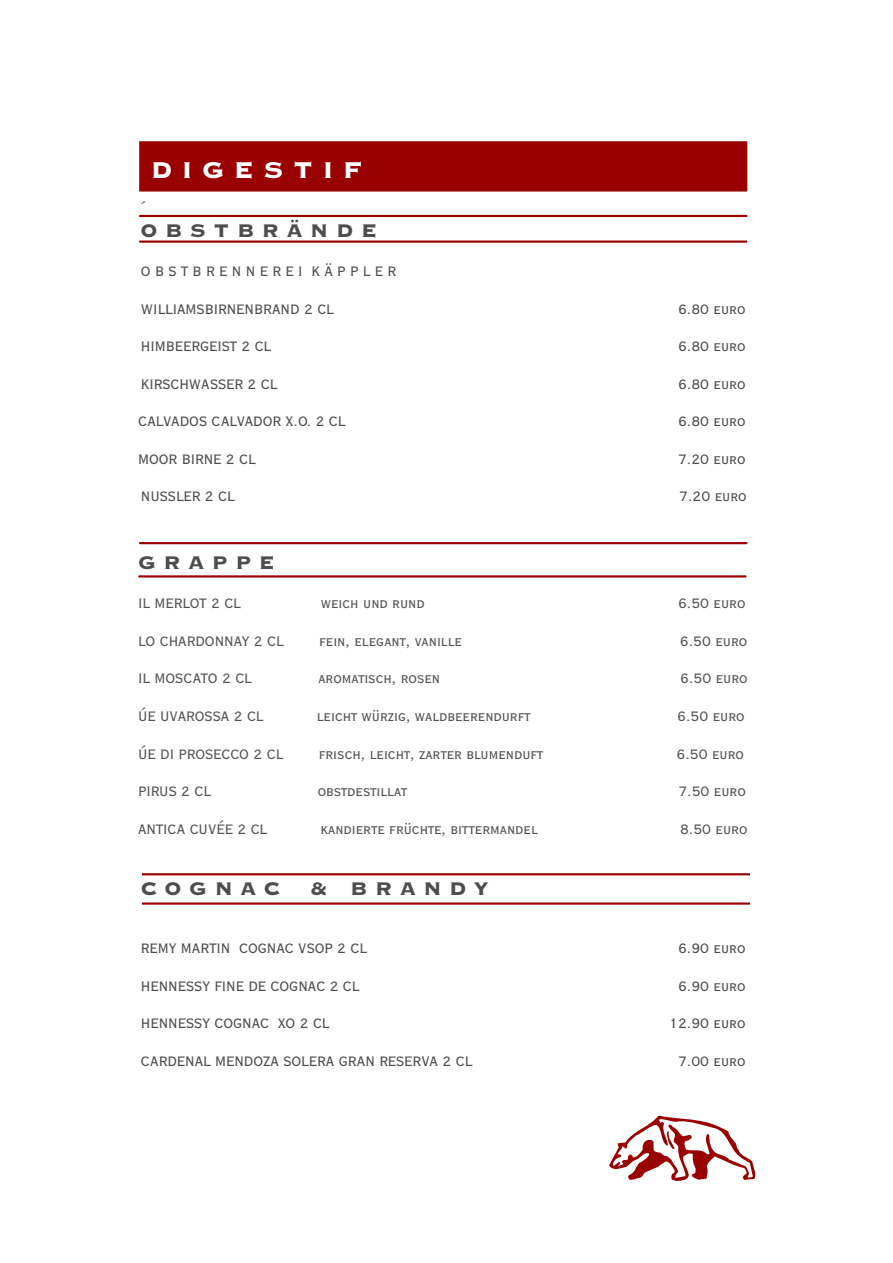
<style>
.page{position:relative;width:893px;height:1263px;background:#fff}
.page>*{position:absolute;margin:0;border:0;box-sizing:border-box;transform-origin:0 0}
.t1{font:800 30px "Copperplate Gothic BT";color:#fff}
.t2{font:800 24px "Copperplate Gothic BT";color:#4d4d4d}
.t3{font:condensed 18px/37.5px "Copperplate Gothic BT";color:#4d4d4d}
.t4{font:condensed 18px "Copperplate Gothic BT";color:#525455}
.t5{font:800 18px "Copperplate Gothic BT";color:#808080}
</style>
<div class="page">
<div style="left:139px;top:141px;width:609px;height:51px;background:#900"></div>
<svg style="left:139px;top:214px;width:609px;height:4px"></svg>
<svg style="left:139px;top:240px;width:609px;height:3px;background:#b44545"></svg>
<svg style="left:141px;top:902px;width:610px;height:3px;background:#b44646"></svg>
<svg style="left:141px;top:873px;width:610px;height:3px;background:#b44545"></svg>
<svg style="left:609px;top:1116px;width:147px;height:65px"></svg>
<svg style="left:138px;top:575px;width:609px;height:3px;background:#b44545"></svg>
<svg style="left:139px;top:542px;width:609px;height:3px;background:#b44545"></svg>
<h1 class="t1" style="left:151px;top:156px;width:213px">D I G E S T I F</h1>
<p class="t5" style="left:138px;top:200px;width:10px">´</p>
<h2 class="t2" style="left:140px;top:219px;width:239px">O B S T B R Ä N D E</h2>
<p class="t3" style="left:141px;top:253px;width:257px">O B S T B R E N N E R E I K Ä P P L E R<br>WILLIAMSBIRNENBRAND 2 CL</p>
<p class="t3" style="left:678px;top:290px;width:69px">6.80 euro</p>
<p class="t3" style="left:141px;top:328px;width:132px">HIMBEERGEIST 2 CL</p>
<p class="t3" style="left:678px;top:328px;width:69px">6.80 euro</p>
<p class="t3" style="left:141px;top:365px;width:138px">KIRSCHWASSER 2 CL</p>
<p class="t3" style="left:678px;top:365px;width:69px">6.80 euro</p>
<p class="t3" style="left:138px;top:403px;width:209px">CALVADOS CALVADOR X.O. 2 CL</p>
<p class="t3" style="left:678px;top:403px;width:69px">6.80 euro</p>
<p class="t3" style="left:138px;top:440px;width:119px">MOOR BIRNE 2 CL</p>
<p class="t3" style="left:678px;top:440px;width:69px">7.20 euro</p>
<p class="t3" style="left:141px;top:478px;width:95px">NUSSLER 2 CL</p>
<p class="t3" style="left:679px;top:478px;width:69px">7.20 euro</p>
<h2 class="t2" style="left:138px;top:551px;width:139px">G R A P P E</h2>
<p class="t4" style="left:138px;top:595px;width:104px">IL MERLOT 2 CL</p>
<p class="t4" style="left:321px;top:595px;width:105px">weich und rund</p>
<p class="t4" style="left:678px;top:595px;width:69px">6.50 euro</p>
<p class="t4" style="left:138px;top:632px;width:147px">LO CHARDONNAY 2 CL</p>
<p class="t4" style="left:319px;top:632px;width:144px">fein, elegant, vanille</p>
<p class="t4" style="left:680px;top:632px;width:69px">6.50 euro</p>
<p class="t4" style="left:138px;top:670px;width:115px">IL MOSCATO 2 CL</p>
<p class="t4" style="left:318px;top:670px;width:123px">aromatisch, rosen</p>
<p class="t4" style="left:680px;top:670px;width:69px">6.50 euro</p>
<p class="t4" style="left:138px;top:707px;width:127px">ÚE UVAROSSA 2 CL</p>
<p class="t4" style="left:317px;top:707px;width:215px">leicht würzig, waldbeerendurft</p>
<p class="t4" style="left:677px;top:707px;width:69px">6.50 euro</p>
<p class="t4" style="left:138px;top:745px;width:147px">ÚE DI PROSECCO 2 CL</p>
<p class="t4" style="left:319px;top:745px;width:226px">frisch, leicht, zarter blumenduft</p>
<p class="t4" style="left:677px;top:745px;width:69px">6.50 euro</p>
<p class="t4" style="left:138px;top:782px;width:74px">PIRUS 2 CL</p>
<p class="t4" style="left:318px;top:782px;width:91px">obstdestillat</p>
<p class="t4" style="left:678px;top:782px;width:69px">7.50 euro</p>
<p class="t4" style="left:138px;top:820px;width:131px">ANTICA CUVÉE 2 CL</p>
<p class="t4" style="left:321px;top:820px;width:219px">kandierte früchte, bittermandel</p>
<p class="t4" style="left:680px;top:820px;width:69px">8.50 euro</p>
<h2 class="t2" style="left:141px;top:877px;width:141px">C O G N A C</h2>
<h2 class="t2" style="left:310px;top:877px;width:179px">&amp; B R A N D Y</h2>
<p class="t3" style="left:141px;top:929px;width:228px">REMY MARTIN COGNAC VSOP 2 CL</p>
<p class="t3" style="left:678px;top:929px;width:69px">6.90 euro</p>
<p class="t3" style="left:141px;top:967px;width:220px">HENNESSY FINE DE COGNAC 2 CL</p>
<p class="t3" style="left:678px;top:967px;width:69px">6.90 euro</p>
<p class="t3" style="left:141px;top:1005px;width:190px">HENNESSY COGNAC XO 2 CL</p>
<p class="t3" style="left:669px;top:1005px;width:78px">12.90 euro</p>
<p class="t3" style="left:141px;top:1042px;width:333px">CARDENAL MENDOZA SOLERA GRAN RESERVA 2 CL</p>
<p class="t3" style="left:678px;top:1042px;width:69px">7.00 euro</p>
</div>
